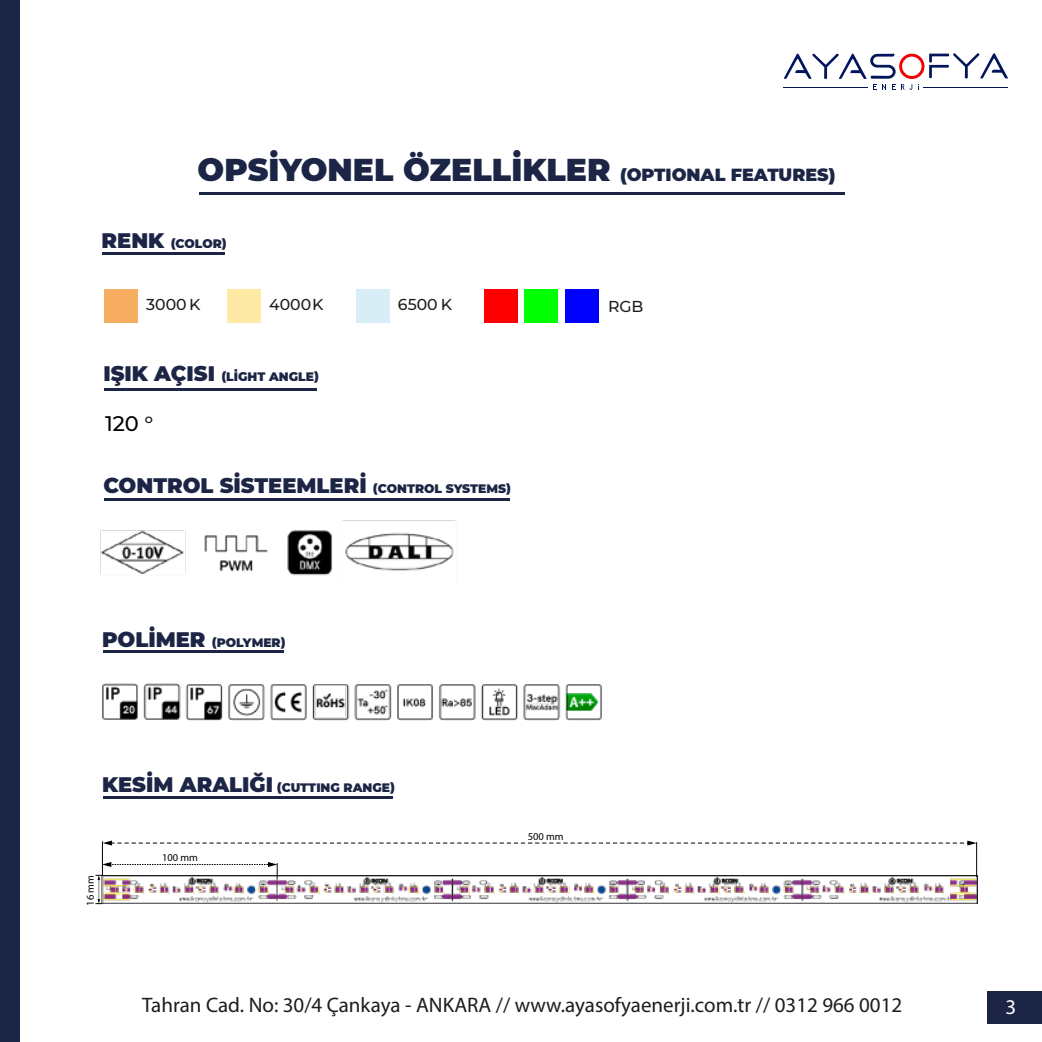
<style>
.page{position:relative;width:1042px;height:1042px;background:#fff}
.page>*{position:absolute;margin:0;border:0;box-sizing:border-box;transform-origin:0 0}
.t1{font:900 31.5px "Montserrat";color:#1c2545}
.t2{font:21px "Myriad Pro";color:#1d1d1b}
.t3{font:900 21px "Montserrat";color:#1c2545}
.t4{font:500 21px "Montserrat";color:#000}
.t5{font:21px "Myriad Pro";color:#fff}
.t6{font:500 15.75px "Montserrat";color:#1d1d1b}
.t7{font:900 12.25px "Montserrat";color:#1c2545}
.t8{font:10.5px "Myriad Pro";color:#000}
.s1{font-size:17.5px}
.s2{font-size:21px}
.s3{font-size:12.25px}
</style>
<div class="page">
<svg style="left:784px;top:53px;width:224px;height:37px"></svg>
<hr style="left:199px;top:192px;width:645px;height:3px;background:#1c2545">
<div style="left:987px;top:991px;width:55px;height:33px;background:#1c2546"></div>
<div style="left:0;top:0;width:20px;height:1042px;background:#1c2546"></div>
<div style="left:104px;top:289px;width:33px;height:33px;background:#f7ae63"></div>
<div style="left:227px;top:289px;width:33px;height:33px;background:#ffeaa5"></div>
<div style="left:356px;top:289px;width:34px;height:33px;background:#d8edf5"></div>
<div style="left:565px;top:289px;width:34px;height:33px;background:#00f"></div>
<div style="left:524px;top:289px;width:33px;height:33px;background:#0f0"></div>
<div style="left:484px;top:289px;width:34px;height:33px;background:#f00"></div>
<hr style="left:103px;top:252px;width:122px;height:2px;background:#1c2545">
<hr style="left:104px;top:388px;width:213px;height:2px;background:#1c2545">
<hr style="left:103px;top:651px;width:180px;height:2px;background:#1c2545">
<hr style="left:104px;top:498px;width:405px;height:2px;background:#1c2545">
<hr style="left:103px;top:796px;width:289px;height:2px;background:#1c2545">
<img style="left:278px;top:875px;width:699px;height:29px">
<svg style="left:103px;top:840px;width:873px;height:5px"></svg>
<hr style="left:102px;top:841px;width:1px;height:35px;background:#000">
<img style="left:95px;top:862px;width:183px;height:42px">
<hr style="left:976px;top:842px;width:1px;height:35px;background:#000">
<img style="left:102px;top:683px;width:500px;height:38px">
<img style="left:100px;top:520px;width:356px;height:56px">
<h1 class="t1" style="left:198px;top:146px;width:639px">OPSİYONEL ÖZELLİKLER <span class="s1">(OPTIONAL FEATURES)</span></h1>
<p class="t7" style="left:102px;top:235px;width:126px"><span class="s2">RENK</span> (COLOR)</p>
<p class="t6" style="left:146px;top:293px;width:56px">3000 K</p>
<p class="t6" style="left:269px;top:293px;width:56px">4000K</p>
<p class="t6" style="left:398px;top:293px;width:56px">6500 K</p>
<p class="t6" style="left:608px;top:295px;width:37px">RGB</p>
<p class="t7" style="left:103px;top:367px;width:217px"><span class="s2">IŞIK AÇISI</span> (LİGHT ANGLE)</p>
<h2 class="t4" style="left:105px;top:409px;width:50px">120 °</h2>
<h2 class="t3" style="left:103px;top:469px;width:409px">CONTROL SİSTEEMLERİ <span class="s3">(CONTROL SYSTEMS)</span></h2>
<p class="t7" style="left:102px;top:633px;width:185px"><span class="s2">POLİMER</span> (POLYMER)</p>
<p class="t7" style="left:102px;top:778px;width:294px"><span class="s2">KESİM ARALIĞI</span> (CUTTING RANGE)</p>
<p class="t8" style="left:84px;top:906px;width:32px;rotate:-90deg">16 mm</p>
<p class="t8" style="left:162px;top:851px;width:37px">100 mm</p>
<p class="t8" style="left:528px;top:830px;width:37px">500 mm</p>
<h2 class="t2" style="left:142px;top:992px;width:761px">Tahran Cad. No: 30/4 Çankaya - ANKARA // www.ayasofyaenerji.com.tr // 0312 966 0012</h2>
<h2 class="t5" style="left:1005px;top:993px;width:12px">3</h2>
</div>
